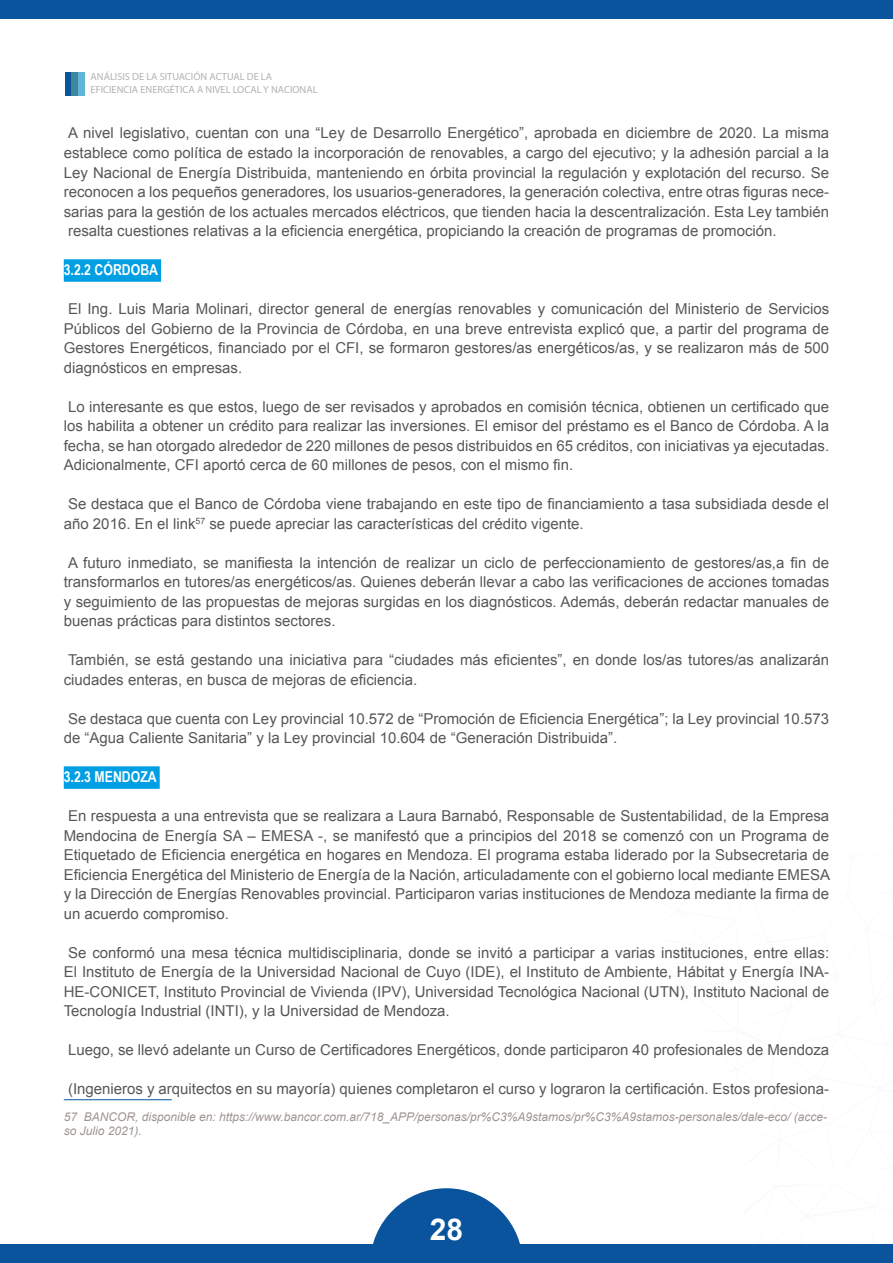
<style>
.page{position:relative;width:893px;height:1263px;background:#fff}
.page>*{position:absolute;margin:0;border:0;box-sizing:border-box;transform-origin:0 0}
.t1{font:700 30px "Arial";color:#fff}
.t2{font:15px/19.5px "Arial";color:#575756;text-align:justify}
.t3{font:700 15px "Arial Narrow";color:#fff}
.t4{font:italic 12px/14.4px "Arial";color:#9e9592}
.t5{font:10.35px/12.5px "Myriad Pro";color:#878787}
</style>
<div class="page">
<div style="left:0;top:0;width:893px;height:19px;background:#0a549d"></div>
<svg style="left:373px;top:1188px;width:147px;height:56px"></svg>
<div style="left:0;top:1244px;width:893px;height:19px;background:#0a549d"></div>
<div style="left:65px;top:72px;width:6px;height:23px;background:#0a549d"></div>
<div style="left:71px;top:72px;width:7px;height:23px;background:#40869b"></div>
<div style="left:78px;top:72px;width:7px;height:23px;background:#60b4d5"></div>
<div style="left:64px;top:259px;width:97px;height:23px;background:#009fe3"></div>
<div style="left:64px;top:766px;width:96px;height:23px;background:#009fe3"></div>
<hr style="left:64px;top:1099px;width:108px;height:1px;background:#00549e">
<p class="t5" style="left:91px;top:70px;width:228px">ANÁLISIS DE LA SITUACIÓN ACTUAL DE LA<br>EFICIENCIA ENERGÉTICA A NIVEL LOCAL Y NACIONAL</p>
<p class="t2" style="left:64px;top:124px;width:767px">A nivel legislativo, cuentan con una “Ley de Desarrollo Energético”, aprobada en diciembre de 2020. La misma establece como política de estado la incorporación de renovables, a cargo del ejecutivo; y la adhesión parcial a la Ley Nacional de Energía Distribuida, manteniendo en órbita provincial la regulación y explotación del recurso. Se reconocen a los pequeños generadores, los usuarios-generadores, la generación colectiva, entre otras figuras nece&shy;sarias para la gestión de los actuales mercados eléctricos, que tienden hacia la descentralización. Esta Ley también resalta cuestiones relativas a la eficiencia energética, propiciando la creación de programas de promoción.</p>
<p class="t3" style="left:64px;top:258px;width:96px">3.2.2 CÓRDOBA</p>
<p class="t2" style="left:64px;top:299px;width:767px">El Ing. Luis Maria Molinari, director general de energías renovables y comunicación del Ministerio de Servicios Públicos del Gobierno de la Provincia de Córdoba, en una breve entrevista explicó que, a partir del programa de Gestores Energéticos, financiado por el CFI, se formaron gestores/as energéticos/as, y se realizaron más de 500 diagnósticos en empresas.</p>
<p class="t2" style="left:64px;top:397px;width:767px">Lo interesante es que estos, luego de ser revisados y aprobados en comisión técnica, obtienen un certificado que los habilita a obtener un crédito para realizar las inversiones. El emisor del préstamo es el Banco de Córdoba. A la fecha, se han otorgado alrededor de 220 millones de pesos distribuidos en 65 créditos, con iniciativas ya ejecutadas.<br>Adicionalmente, CFI aportó cerca de 60 millones de pesos, con el mismo fin.</p>
<p class="t2" style="left:64px;top:494px;width:767px">Se destaca que el Banco de Córdoba viene trabajando en este tipo de financiamiento a tasa subsidiada desde el año 2016. En el link<sup>57</sup> se puede apreciar las características del crédito vigente.</p>
<p class="t2" style="left:64px;top:553px;width:767px">A futuro inmediato, se manifiesta la intención de realizar un ciclo de perfeccionamiento de gestores/as,a fin de transformarlos en tutores/as energéticos/as. Quienes deberán llevar a cabo las verificaciones de acciones tomadas y seguimiento de las propuestas de mejoras surgidas en los diagnósticos. Además, deberán redactar manuales de buenas prácticas para distintos sectores.</p>
<p class="t2" style="left:64px;top:650px;width:767px">También, se está gestando una iniciativa para “ciudades más eficientes”, en donde los/as tutores/as analizarán ciudades enteras, en busca de mejoras de eficiencia.</p>
<p class="t2" style="left:64px;top:709px;width:767px">Se destaca que cuenta con Ley provincial 10.572 de “Promoción de Eficiencia Energética”; la Ley provincial 10.573 de “Agua Caliente Sanitaria” y la Ley provincial 10.604 de “Generación Distribuida”.</p>
<p class="t3" style="left:64px;top:765px;width:94px">3.2.3 MENDOZA</p>
<p class="t2" style="left:64px;top:806px;width:768px">En respuesta a una entrevista que se realizara a Laura Barnabó, Responsable de Sustentabilidad, de la Empresa Mendocina de Energía SA – EMESA -, se manifestó que a principios del 2018 se comenzó con un Programa de Etiquetado de Eficiencia energética en hogares en Mendoza. El programa estaba liderado por la Subsecretaria de Eficiencia Energética del Ministerio de Energía de la Nación, articuladamente con el gobierno local mediante EMESA y la Dirección de Energías Renovables provincial. Participaron varias instituciones de Mendoza mediante la firma de un acuerdo compromiso.</p>
<p class="t2" style="left:64px;top:943px;width:767px">Se conformó una mesa técnica multidisciplinaria, donde se invitó a participar a varias instituciones, entre ellas:<br>El Instituto de Energía de la Universidad Nacional de Cuyo (IDE), el Instituto de Ambiente, Hábitat y Energía INA-HE-CONICET, Instituto Provincial de Vivienda (IPV), Universidad Tecnológica Nacional (UTN), Instituto Nacional de Tecnología Industrial (INTI), y la Universidad de Mendoza.</p>
<p class="t2" style="left:68px;top:1040px;width:763px">Luego, se llevó adelante un Curso de Certificadores Energéticos, donde participaron 40 profesionales de Mendoza</p>
<p class="t2" style="left:68px;top:1079px;width:763px">(Ingenieros y arquitectos en su mayoría) quienes completaron el curso y lograron la certificación. Estos profesiona-</p>
<p class="t4" style="left:64px;top:1110px;width:765px">57 BANCOR, disponible en: https://www.bancor.com.ar/718_APP/personas/pr%C3%A9stamos/pr%C3%A9stamos-personales/dale-eco/ (acce&shy;so Julio 2021).</p>
<h1 class="t1" style="left:430px;top:1209px;width:35px">28</h1>
</div>
